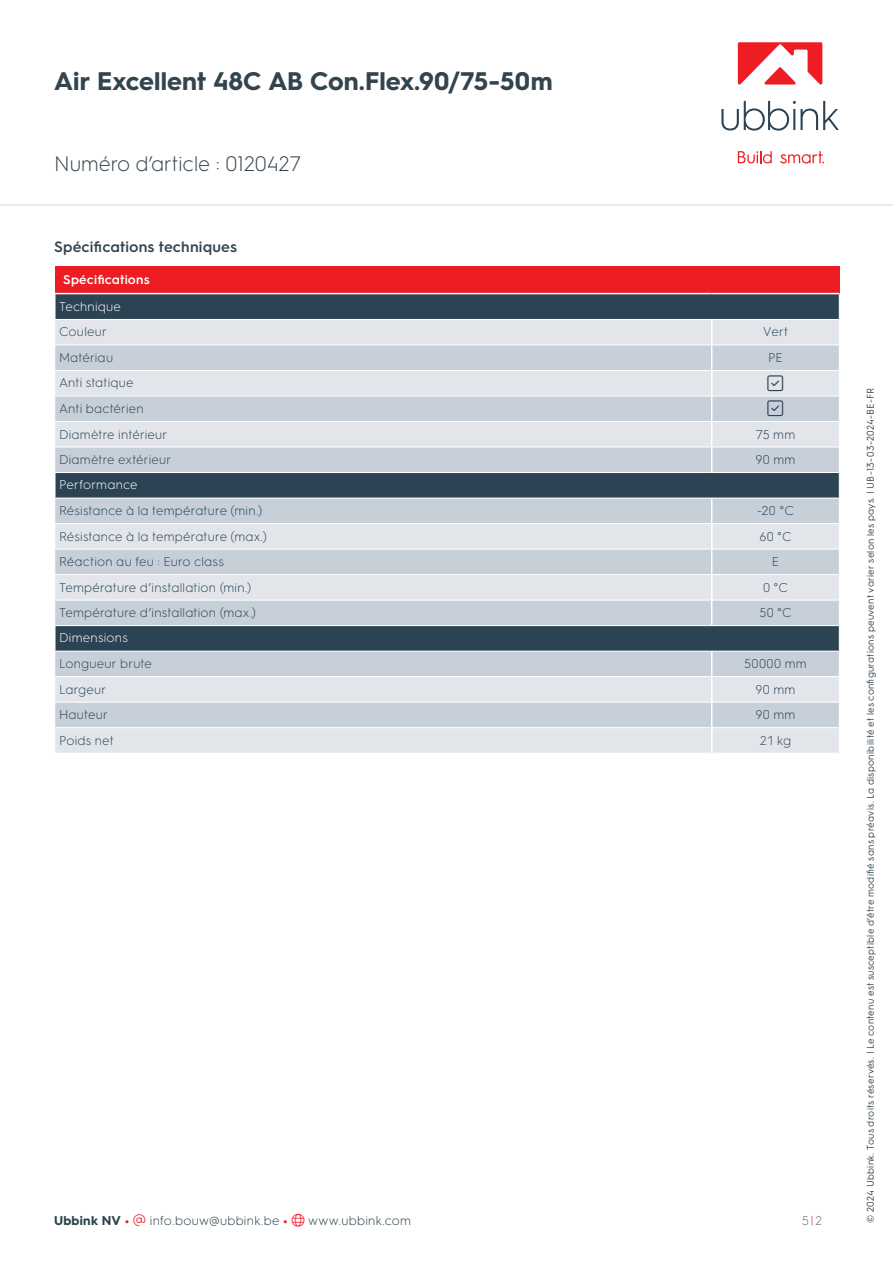
<style>
.page{position:relative;width:893px;height:1263px;background:#fff}
.page>*{position:absolute;margin:0;border:0;box-sizing:border-box;transform-origin:0 0}
.t1{font:700 25.5px "HGS3";letter-spacing:.005em;color:#33444f}
.t2{font:300 21px "HGS3";color:#33444f}
.t3{font:300 18px "Font Awesome 6 Pro";color:#2c4354}
.t4{font:600 15px "HGS3";letter-spacing:.01em;color:#33444f}
.t5{font:300 12.75px "HGS3";letter-spacing:.015em;color:#2c4354}
.t6{font:300 12.75px "HGS3";letter-spacing:.02em;color:#2c424c}
.t7{font:300 12.75px "HGS3";letter-spacing:.02em;color:#fff}
.t8{font:600 12.75px "HGS3";letter-spacing:.015em;color:#fff}
.t9{font:300 12.75px "HGS3";color:#66737c}
.t10{font:9.75px "HGS3";letter-spacing:.025em;color:#33444f}
.s1{font-weight:700}
.s2{font-weight:700;color:#e31e25}
.s3{color:#ee1f2d}
.s4{color:#e31e25}
</style>
<div class="page">
<div style="left:55px;top:266px;width:784px;height:28px;background:#ee1d23"></div>
<svg style="left:56px;top:294px;width:783px;height:25px;background:#2f4656"></svg>
<div style="left:55px;top:320px;width:784px;height:433px;background:#e2e6eb"></div>
<svg style="left:55px;top:345px;width:784px;height:382px;background:#bbc5cd"></svg>
<hr style="left:54px;top:293px;width:658px;height:1px;background:#fff">
<hr style="left:712px;top:293px;width:127px;height:1px;background:#fff">
<hr style="left:55px;top:344px;width:657px;height:1px;background:#fff">
<hr style="left:712px;top:344px;width:127px;height:1px;background:#fff">
<hr style="left:55px;top:370px;width:657px;height:1px;background:#fff">
<hr style="left:712px;top:370px;width:127px;height:1px;background:#fff">
<hr style="left:55px;top:396px;width:657px;height:1px;background:#fff">
<hr style="left:712px;top:396px;width:127px;height:1px;background:#fff">
<hr style="left:55px;top:421px;width:657px;height:1px;background:#fff">
<hr style="left:712px;top:421px;width:127px;height:1px;background:#fff">
<hr style="left:55px;top:447px;width:657px;height:1px;background:#fff">
<hr style="left:712px;top:447px;width:127px;height:1px;background:#fff">
<svg style="left:711px;top:320px;width:1px;height:152px"></svg>
<hr style="left:54px;top:472px;width:658px;height:1px;background:#fff">
<hr style="left:712px;top:472px;width:128px;height:1px;background:#fff">
<hr style="left:54px;top:473px;width:2px;height:25px;background:#fff">
<hr style="left:54px;top:498px;width:658px;height:1px;background:#fff">
<hr style="left:712px;top:498px;width:128px;height:1px;background:#fff">
<hr style="left:55px;top:523px;width:657px;height:1px;background:#fff">
<hr style="left:712px;top:523px;width:127px;height:1px;background:#fff">
<hr style="left:55px;top:549px;width:657px;height:1px;background:#fff">
<hr style="left:712px;top:549px;width:127px;height:1px;background:#fff">
<hr style="left:55px;top:574px;width:657px;height:1px;background:#fff">
<hr style="left:712px;top:574px;width:127px;height:1px;background:#fff">
<hr style="left:55px;top:600px;width:657px;height:1px;background:#fff">
<hr style="left:712px;top:600px;width:127px;height:1px;background:#fff">
<svg style="left:711px;top:498px;width:1px;height:127px"></svg>
<hr style="left:54px;top:625px;width:658px;height:1px;background:#fff">
<hr style="left:712px;top:625px;width:128px;height:1px;background:#fff">
<hr style="left:54px;top:626px;width:2px;height:25px;background:#fff">
<hr style="left:54px;top:651px;width:658px;height:1px;background:#fff">
<hr style="left:712px;top:651px;width:128px;height:1px;background:#fff">
<hr style="left:55px;top:676px;width:657px;height:1px;background:#fff">
<hr style="left:712px;top:676px;width:127px;height:1px;background:#fff">
<hr style="left:55px;top:702px;width:657px;height:1px;background:#fff">
<hr style="left:712px;top:702px;width:127px;height:1px;background:#fff">
<hr style="left:55px;top:727px;width:657px;height:1px;background:#fff">
<hr style="left:712px;top:727px;width:127px;height:1px;background:#fff">
<svg style="left:711px;top:651px;width:1px;height:102px"></svg>
<svg style="left:839px;top:294px;width:1px;height:357px"></svg>
<hr style="left:0;top:204px;width:893px;height:2px;background:#e1e4e6">
<svg style="left:721px;top:101px;width:118px;height:30px"></svg>
<svg style="left:738px;top:151px;width:34px;height:13px"></svg>
<svg style="left:780px;top:151px;width:44px;height:13px"></svg>
<svg style="left:738px;top:42px;width:84px;height:43px"></svg>
<svg style="left:768px;top:375px;width:15px;height:16px"></svg>
<svg style="left:768px;top:400px;width:15px;height:16px"></svg>
<h1 class="t1" style="left:54px;top:63px;width:500px">Air Excellent 48C AB Con.Flex.90/75-50m</h1>
<h2 class="t2" style="left:54px;top:150px;width:249px">Numéro d’article : 0120427</h2>
<p class="t4" style="left:54px;top:236px;width:185px">Spécifications techniques</p>
<p class="t8" style="left:63px;top:270px;width:88px">Spécifications</p>
<p class="t7" style="left:59px;top:297px;width:64px">Technique</p>
<p class="t5" style="left:59px;top:323px;width:49px">Couleur</p>
<p class="t5" style="left:763px;top:323px;width:27px">Vert</p>
<p class="t5" style="left:59px;top:349px;width:56px">Matériau</p>
<p class="t5" style="left:768px;top:349px;width:16px">PE</p>
<p class="t5" style="left:59px;top:374px;width:76px">Anti statique</p>
<h3 class="t3" style="left:768px;top:374px;width:17px">▲❑◆</h3>
<p class="t5" style="left:59px;top:400px;width:86px">Anti bactérien</p>
<h3 class="t3" style="left:768px;top:399px;width:17px">▲❑◆</h3>
<p class="t5" style="left:59px;top:425px;width:110px">Diamètre intérieur</p>
<p class="t5" style="left:756px;top:425px;width:41px">75 mm</p>
<p class="t5" style="left:59px;top:451px;width:114px">Diamètre extérieur</p>
<p class="t5" style="left:755px;top:451px;width:42px">90 mm</p>
<p class="t7" style="left:59px;top:476px;width:80px">Performance</p>
<p class="t5" style="left:59px;top:502px;width:205px">Résistance à la température (min.)</p>
<p class="t5" style="left:757px;top:502px;width:38px">-20 °C</p>
<p class="t5" style="left:59px;top:527px;width:210px">Résistance à la température (max.)</p>
<p class="t5" style="left:759px;top:527px;width:34px">60 °C</p>
<p class="t5" style="left:59px;top:553px;width:166px">Réaction au feu : Euro class</p>
<p class="t5" style="left:772px;top:553px;width:9px">E</p>
<p class="t5" style="left:59px;top:578px;width:194px">Température d’installation (min.)</p>
<p class="t5" style="left:763px;top:578px;width:27px">0 °C</p>
<p class="t5" style="left:59px;top:604px;width:199px">Température d’installation (max.)</p>
<p class="t5" style="left:759px;top:604px;width:34px">50 °C</p>
<p class="t7" style="left:59px;top:629px;width:70px">Dimensions</p>
<p class="t5" style="left:59px;top:655px;width:94px">Longueur brute</p>
<p class="t5" style="left:744px;top:655px;width:64px">50000 mm</p>
<p class="t5" style="left:59px;top:680px;width:49px">Largeur</p>
<p class="t5" style="left:755px;top:680px;width:42px">90 mm</p>
<p class="t5" style="left:59px;top:706px;width:50px">Hauteur</p>
<p class="t5" style="left:755px;top:706px;width:42px">90 mm</p>
<p class="t5" style="left:59px;top:732px;width:56px">Poids net</p>
<p class="t5" style="left:760px;top:732px;width:33px">21 kg</p>
<p class="t6" style="left:54px;top:1211px;width:359px"><span class="s1">Ubbink NV</span> <span class="s2">•</span> <span class="s3">▼</span> info.bouw@ubbink.be <span class="s2">•</span> <span class="s3">●□</span> www.ubbink.com</p>
<p class="t9" style="left:802px;top:1211px;width:22px">5<span class="s4">|</span>2</p>
<p class="t10" style="left:864px;top:1222px;width:836px;rotate:-90deg">© 2024 Ubbink. Tous droits réservés. | Le contenu est susceptible d’être modifié sans préavis. La disponibilité et les configurations peuvent varier selon les pays. | UB-13-03-2024-BE-FR</p>
</div>
